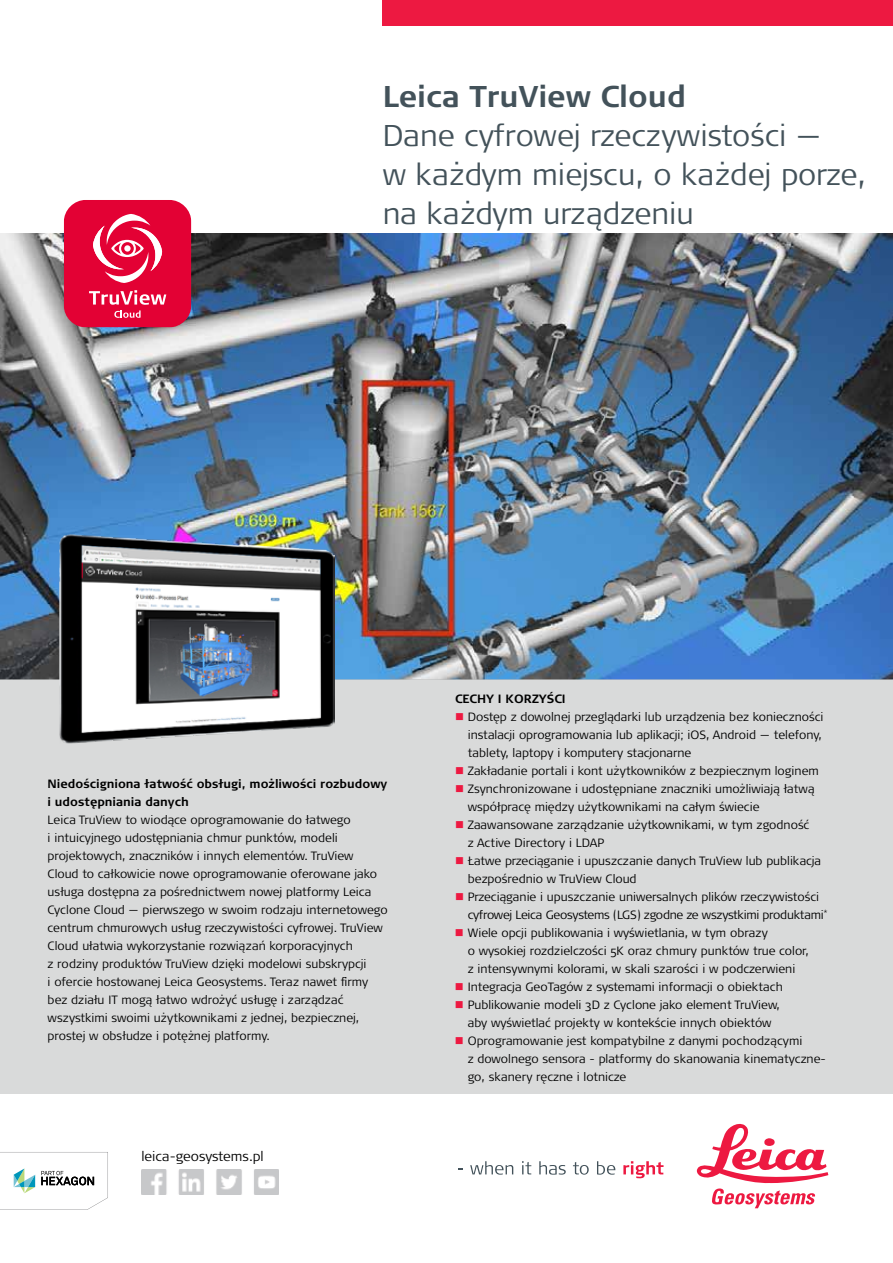
<style>
.page{position:relative;width:893px;height:1263px;background:#fff}
.page>*{position:absolute;margin:0;border:0;box-sizing:border-box;transform-origin:0 0}
.t1{font:300 30px/39px "Signa Pro";color:#43525a}
.t2{font:700 30px "Signa Pro";color:#43525a}
.t3{font:300 13.5px "Signa Pro";color:#000}
.t4{font:300 12px/18px "Signa Pro";color:#000}
.t5{font:700 12px/18px "Signa Pro";color:#000}
.s1{color:#ed1941}
</style>
<div class="page">
<img style="left:0;top:234px;width:893px;height:445px">
<div style="left:0;top:679px;width:893px;height:415px;background:#d9dada"></div>
<div style="left:383px;top:0;width:510px;height:26px;background:#ed1941"></div>
<svg style="left:0;top:1152px;width:108px;height:58px"></svg>
<img style="left:60px;top:521px;width:275px;height:223px">
<svg style="left:470px;top:1161px;width:43px;height:14px"></svg>
<svg style="left:522px;top:1161px;width:9px;height:13px"></svg>
<svg style="left:539px;top:1161px;width:27px;height:13px"></svg>
<svg style="left:573px;top:1162px;width:16px;height:13px"></svg>
<svg style="left:597px;top:1161px;width:18px;height:14px"></svg>
<svg style="left:623px;top:1161px;width:40px;height:17px"></svg>
<svg style="left:697px;top:1123px;width:131px;height:85px"></svg>
<img style="left:142px;top:1170px;width:137px;height:24px">
<svg style="left:64px;top:200px;width:127px;height:127px;background:#e5214d"></svg>
<h1 class="t2" style="left:383px;top:75px;width:305px">Leica TruView Cloud</h1>
<h1 class="t1" style="left:383px;top:114px;width:484px">Dane cyfrowej rzeczywistości —<br>w każdym miejscu, o każdej porze, na każdym urządzeniu</h1>
<p class="t5" style="left:48px;top:774px;width:341px">Niedościgniona łatwość obsługi, możliwości rozbudowy i udostępniania danych</p>
<p class="t4" style="left:48px;top:810px;width:342px">Leica TruView to wiodące oprogramowanie do łatwego<br>i intuicyjnego udostępniania chmur punktów, modeli projektowych, znaczników i innych elementów. TruView<br>Cloud to całkowicie nowe oprogramowanie oferowane jako usługa dostępna za pośrednictwem nowej platformy Leica Cyclone Cloud — pierwszego w swoim rodzaju internetowego centrum chmurowych usług rzeczywistości cyfrowej. TruView Cloud ułatwia wykorzystanie rozwiązań korporacyjnych<br>z rodziny produktów TruView dzięki modelowi subskrypcji<br>i ofercie hostowanej Leica Geosystems. Teraz nawet firmy bez działu IT mogą łatwo wdrożyć usługę i zarządzać wszystkimi swoimi użytkownikami z jednej, bezpiecznej, prostej w obsłudze i potężnej platformy.</p>
<p class="t3" style="left:141px;top:1146px;width:124px">leica-geosystems.pl</p>
<p class="t5" style="left:455px;top:689px;width:112px">CECHY I KORZYŚCI</p>
<p class="t4" style="left:468px;top:707px;width:357px;text-indent:-13px"><span class="s1">■</span> Dostęp z dowolnej przeglądarki lub urządzenia bez konieczności instalacji oprogramowania lub aplikacji; iOS, Android — telefony, tablety, laptopy i komputery stacjonarne</p>
<p class="t4" style="left:455px;top:761px;width:365px"><span class="s1">■</span> Zakładanie portali i kont użytkowników z bezpiecznym loginem</p>
<p class="t4" style="left:468px;top:779px;width:348px;text-indent:-13px"><span class="s1">■</span> Zsynchronizowane i udostępniane znaczniki umożliwiają łatwą współpracę między użytkownikami na całym świecie</p>
<p class="t4" style="left:468px;top:815px;width:343px;text-indent:-13px"><span class="s1">■</span> Zaawansowane zarządzanie użytkownikami, w tym zgodność z Active Directory i LDAP</p>
<p class="t4" style="left:468px;top:851px;width:355px;text-indent:-13px"><span class="s1">■</span> Łatwe przeciąganie i upuszczanie danych TruView lub publikacja bezpośrednio w TruView Cloud</p>
<p class="t4" style="left:468px;top:887px;width:361px;text-indent:-13px"><span class="s1">■</span> Przeciąganie i upuszczanie uniwersalnych plików rzeczywistości cyfrowej Leica Geosystems (LGS) zgodne ze wszystkimi produktami<sup>*</sup></p>
<p class="t4" style="left:468px;top:923px;width:343px;text-indent:-13px"><span class="s1">■</span> Wiele opcji publikowania i wyświetlania, w tym obrazy<br>o wysokiej rozdzielczości 5K oraz chmury punktów true color, z intensywnymi kolorami, w skali szarości i w podczerwieni</p>
<p class="t4" style="left:455px;top:977px;width:329px"><span class="s1">■</span> Integracja GeoTagów z systemami informacji o obiektach</p>
<p class="t4" style="left:455px;top:995px;width:326px;text-align:center"><span class="s1">■</span> Publikowanie modeli 3D z Cyclone jako element TruView, aby wyświetlać projekty w kontekście innych obiektów</p>
<p class="t4" style="left:468px;top:1031px;width:360px;text-indent:-13px"><span class="s1">■</span> Oprogramowanie jest kompatybilne z danymi pochodzącymi<br>z dowolnego sensora - platformy do skanowania kinematyczne&shy;go, skanery ręczne i lotnicze</p>
</div>
